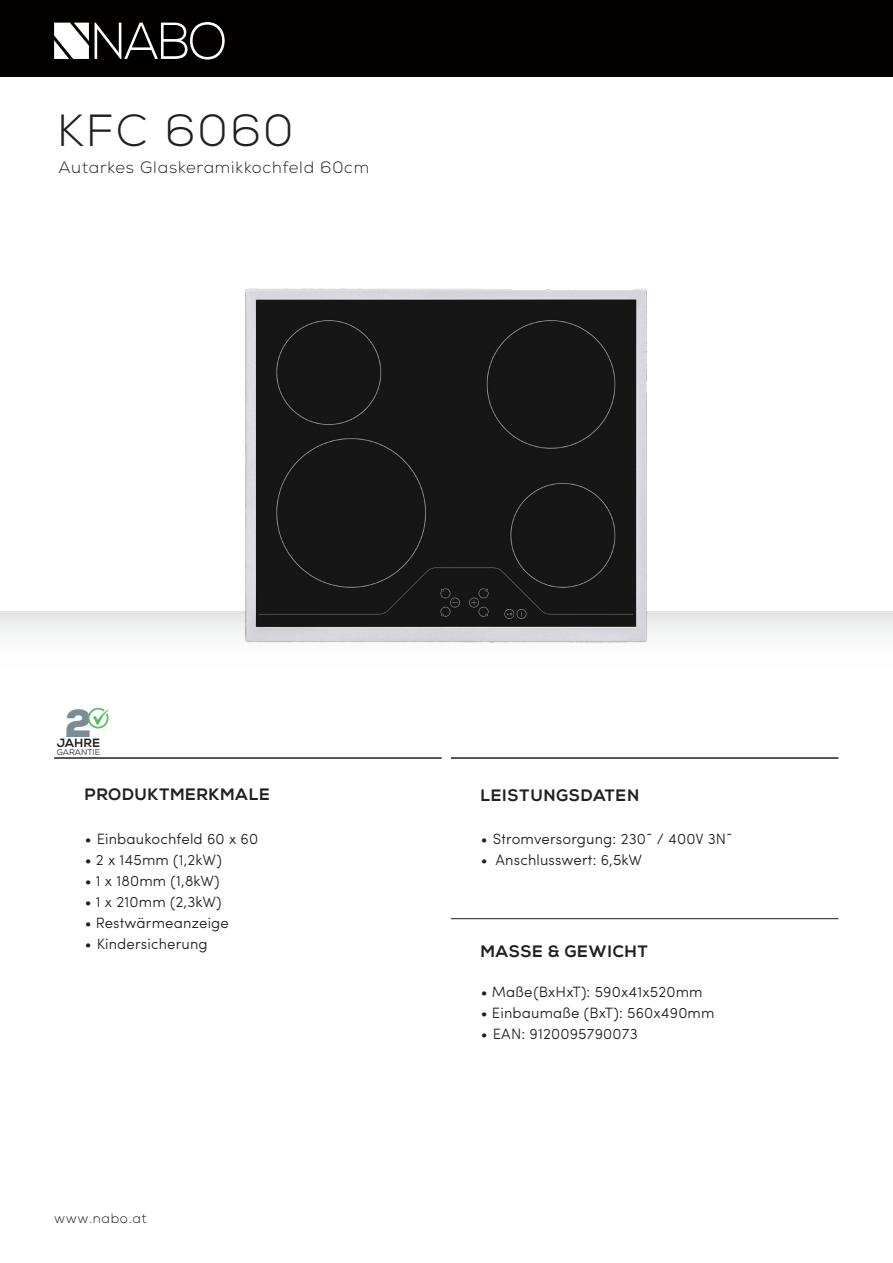
<style>
.page{position:relative;width:893px;height:1263px;background:#fff}
.page>*{position:absolute;margin:0;border:0;box-sizing:border-box;transform-origin:0 0}
.t1{font:300 45px "Nexa";letter-spacing:.05em;color:#231f20}
.t2{font:900 39.15px "Nexa";color:#7b8c95}
.t3{font:700 16.5px "Nexa";letter-spacing:.05em;color:#231f20}
.t4{font:300 16.5px "Nexa";letter-spacing:.05em;color:#231f20}
.t5{font:300 15px "Sofia Pro";letter-spacing:.01em;color:#231f20}
.t6{font:300 13.5px "Nexa";letter-spacing:.05em;color:#191d20}
.t7{font:800 12px "Nexa";color:#231f20}
.t8{font:8.4px "Nexa";color:#231f20}
</style>
<div class="page">
<div style="left:0;top:0;width:893px;height:77px;background:#050000"></div>
<svg style="left:54px;top:23px;width:35px;height:36px"></svg>
<svg style="left:95px;top:22px;width:130px;height:38px"></svg>
<hr style="left:54px;top:757px;width:388px;height:2px;background:#231f20">
<hr style="left:451px;top:757px;width:387px;height:2px;background:#231f20">
<hr style="left:451px;top:918px;width:387px;height:1px;background:#231f20">
<div style="left:0;top:612px;width:893px;height:106px;background:linear-gradient(to bottom,#eef0ef,#fff)"></div>
<img style="left:218px;top:288px;width:457px;height:380px">
<svg style="left:88px;top:708px;width:21px;height:20px"></svg>
<p class="t1" style="left:57px;top:104px;width:238px">KFC 6060</p>
<p class="t4" style="left:58px;top:158px;width:312px">Autarkes Glaskeramikkochfeld 60cm</p>
<p class="t2" style="left:65px;top:698px;width:28px">2</p>
<p class="t8" style="left:57px;top:747px;width:45px">GARANTIE</p>
<p class="t7" style="left:57px;top:736px;width:45px">JAHRE</p>
<p class="t3" style="left:85px;top:785px;width:187px">PRODUKTMERKMALE</p>
<p class="t5" style="left:85px;top:827px;width:175px">• Einbaukochfeld 60 x 60</p>
<p class="t5" style="left:85px;top:848px;width:139px">• 2 x 145mm (1,2kW)</p>
<p class="t5" style="left:85px;top:869px;width:137px">• 1 x 180mm (1,8kW)</p>
<p class="t5" style="left:85px;top:890px;width:139px">• 1 x 210mm (2,3kW)</p>
<p class="t5" style="left:85px;top:911px;width:146px">• Restwärmeanzeige</p>
<p class="t5" style="left:85px;top:932px;width:125px">• Kindersicherung</p>
<p class="t6" style="left:54px;top:1210px;width:94px">www.nabo.at</p>
<p class="t3" style="left:481px;top:786px;width:160px">LEISTUNGSDATEN</p>
<p class="t5" style="left:481px;top:827px;width:253px">• Stromversorgung: 230˜ / 400V 3N˜</p>
<p class="t5" style="left:481px;top:848px;width:163px">• Anschlusswert: 6,5kW</p>
<p class="t3" style="left:481px;top:942px;width:169px">MASSE &amp; GEWICHT</p>
<p class="t5" style="left:481px;top:980px;width:223px">• Maße (BxHxT): 590x41x520mm</p>
<p class="t5" style="left:481px;top:1001px;width:235px">• Einbaumaße (BxT): 560x490mm</p>
<p class="t5" style="left:481px;top:1022px;width:158px">• EAN: 9120095790073</p>
</div>
